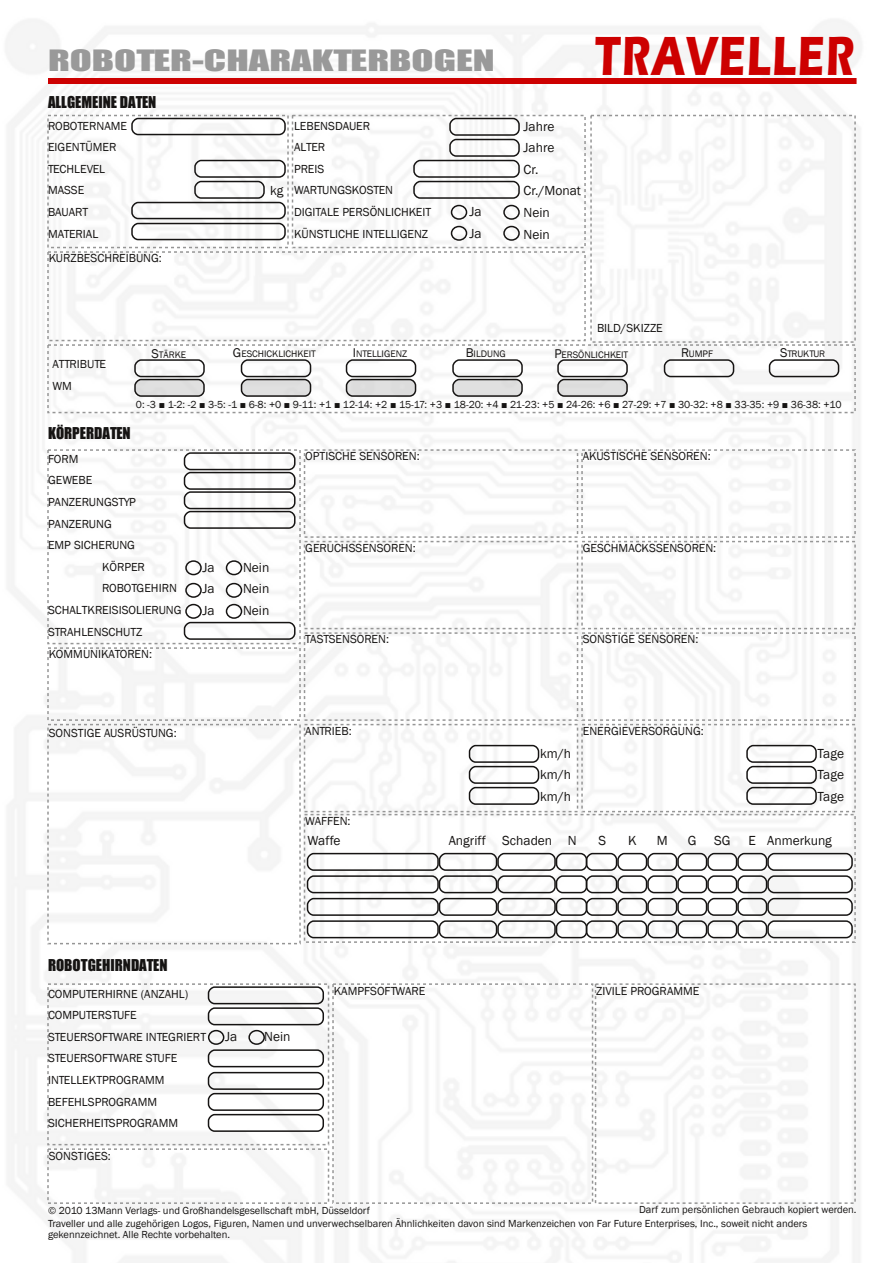
<style>
.page{position:relative;width:893px;height:1263px;background:#fff}
.page>*{position:absolute;margin:0;border:0;box-sizing:border-box;transform-origin:0 0}
.t1{font:700 56.7px "Eras ITC";letter-spacing:.04em;color:#cd0000;scale:.71 1}
.t2{font:27px "Impact";color:#999;scale:1.5 1}
.t3{font:15px "Impact";color:#161413}
.t4{font:13.5px/21.6px "Franklin Gothic";color:#161413;text-align:justify}
.t5{font:12px/21.6px "Franklin Gothic";color:#161413}
.t6{font:10.5px/13.6px "Franklin Gothic";color:#161413}
.t7{font:9.75px "Franklin Gothic";color:#161413}
.s1{font-size:13.05px}
</style>
<div class="page">
<img style="left:6px;top:20px;width:855px;height:1243px">
<div style="left:47px;top:983px;width:282px;height:162px;border:2px dashed #969696"></div>
<div style="left:47px;top:449px;width:254px;height:195px;border:2px dashed #969696"></div>
<div style="left:47px;top:344px;width:809px;height:69px;border:2px dashed #969696"></div>
<div style="left:47px;top:115px;width:242px;height:133px;border:2px dashed #969696"></div>
<div style="left:292px;top:115px;width:294px;height:133px;border:2px dashed #969696"></div>
<div style="left:48px;top:78px;width:808px;height:6px;background:#cd0000"></div>
<div style="left:451px;top:205px;width:16px;height:15px;border:2px solid #161413;border-radius:50%"></div>
<div style="left:451px;top:226px;width:16px;height:15px;border:2px solid #161413;border-radius:50%"></div>
<div style="left:503px;top:205px;width:17px;height:15px;border:2px solid #161413;border-radius:50%"></div>
<div style="left:503px;top:226px;width:17px;height:15px;border:2px solid #161413;border-radius:50%"></div>
<div style="left:590px;top:115px;width:266px;height:228px;border:2px dashed #969696"></div>
<div style="left:47px;top:251px;width:539px;height:90px;border:2px dashed #969696"></div>
<svg style="left:412px;top:117px;width:108px;height:83px"></svg>
<svg style="left:130px;top:159px;width:156px;height:82px"></svg>
<svg style="left:130px;top:117px;width:156px;height:19px"></svg>
<svg style="left:134px;top:358px;width:72px;height:40px"></svg>
<svg style="left:240px;top:358px;width:72px;height:40px"></svg>
<svg style="left:345px;top:358px;width:72px;height:40px"></svg>
<svg style="left:452px;top:358px;width:72px;height:40px"></svg>
<svg style="left:556px;top:358px;width:72px;height:40px"></svg>
<svg style="left:663px;top:358px;width:72px;height:20px"></svg>
<svg style="left:768px;top:358px;width:72px;height:20px"></svg>
<div style="left:208px;top:1030px;width:16px;height:15px;border:2px solid #161413;border-radius:50%"></div>
<div style="left:248px;top:1030px;width:17px;height:15px;border:2px solid #161413;border-radius:50%"></div>
<svg style="left:183px;top:452px;width:113px;height:78px"></svg>
<svg style="left:183px;top:621px;width:113px;height:19px"></svg>
<div style="left:304px;top:449px;width:274px;height:89px;border:2px dashed #969696"></div>
<div style="left:581px;top:449px;width:275px;height:89px;border:2px dashed #969696"></div>
<div style="left:304px;top:541px;width:274px;height:88px;border:2px dashed #969696"></div>
<div style="left:581px;top:541px;width:275px;height:88px;border:2px dashed #969696"></div>
<div style="left:304px;top:632px;width:274px;height:89px;border:2px dashed #969696"></div>
<div style="left:581px;top:632px;width:275px;height:89px;border:2px dashed #969696"></div>
<div style="left:47px;top:647px;width:254px;height:74px;border:2px dashed #969696"></div>
<div style="left:304px;top:724px;width:274px;height:88px;border:2px dashed #969696"></div>
<svg style="left:468px;top:744px;width:72px;height:62px"></svg>
<div style="left:581px;top:724px;width:275px;height:88px;border:2px dashed #969696"></div>
<svg style="left:746px;top:744px;width:72px;height:62px"></svg>
<div style="left:47px;top:724px;width:254px;height:220px;border:2px dashed #969696"></div>
<div style="left:304px;top:814px;width:552px;height:129px;border:2px dashed #969696"></div>
<svg style="left:306px;top:852px;width:548px;height:87px"></svg>
<div style="left:185px;top:560px;width:17px;height:15px;border:2px solid #161413;border-radius:50%"></div>
<div style="left:185px;top:583px;width:17px;height:15px;border:2px solid #161413;border-radius:50%"></div>
<div style="left:226px;top:560px;width:16px;height:15px;border:2px solid #161413;border-radius:50%"></div>
<div style="left:226px;top:583px;width:16px;height:15px;border:2px solid #161413;border-radius:50%"></div>
<div style="left:185px;top:604px;width:17px;height:15px;border:2px solid #161413;border-radius:50%"></div>
<div style="left:226px;top:604px;width:16px;height:15px;border:2px solid #161413;border-radius:50%"></div>
<svg style="left:207px;top:986px;width:118px;height:40px"></svg>
<svg style="left:207px;top:1049px;width:118px;height:84px"></svg>
<div style="left:332px;top:983px;width:261px;height:221px;border:2px dashed #969696"></div>
<div style="left:595px;top:983px;width:261px;height:221px;border:2px dashed #969696"></div>
<div style="left:47px;top:1148px;width:282px;height:56px;border:2px dashed #969696"></div>
<h2 class="t2" style="left:48px;top:44px;width:299px">ROBOTER-CHARAKTERBOGEN</h2>
<p class="t3" style="left:48px;top:93px;width:110px">ALLGEMEINE DATEN</p>
<p class="t5" style="left:48px;top:115px;width:81px">ROBOTERNAME<br>EIGENTÜMER<br>TECHLEVEL<br>MASSE<br>BAUART<br>MATERIAL</p>
<p class="t5" style="left:294px;top:115px;width:139px">LEBENSDAUER<br>ALTER<br>PREIS<br>WARTUNGSKOSTEN<br>DIGITALE PERSÖNLICHKEIT</p>
<p class="t4" style="left:270px;top:179px;width:15px">kg</p>
<p class="t4" style="left:470px;top:201px;width:14px">Ja</p>
<p class="t5" style="left:294px;top:223px;width:136px">KÜNSTLICHE INTELLIGENZ</p>
<p class="t4" style="left:470px;top:222px;width:14px">Ja</p>
<p class="t5" style="left:49px;top:247px;width:115px">KURZBESCHREIBUNG:</p>
<h1 class="t1" style="left:595px;top:24px;width:367px">TRAVELLER</h1>
<p class="t4" style="left:524px;top:115px;width:59px;text-align:left">Jahre<br>Jahre<br>Cr.<br>Cr./Monat<br>Nein<br>Nein</p>
<p class="t5" style="left:597px;top:317px;width:67px">BILD/SKIZZE</p>
<p class="t5" style="left:52px;top:353px;width:55px">ATTRIBUTE<br>WM</p>
<p class="t7" style="left:151px;top:349px;width:36px"><span class="s1">S</span>TÄRKE</p>
<p class="t7" style="left:233px;top:348px;width:84px"><span class="s1">G</span>ESCHICKLICHKEIT</p>
<p class="t7" style="left:353px;top:348px;width:56px"><span class="s1">I</span>NTELLIGENZ</p>
<p class="t7" style="left:466px;top:348px;width:41px"><span class="s1">B</span>ILDUNG</p>
<p class="t7" style="left:554px;top:349px;width:76px"><span class="s1">P</span>ERSÖNLICHKEIT</p>
<p class="t7" style="left:681px;top:348px;width:33px"><span class="s1">R</span>UMPF</p>
<p class="t7" style="left:780px;top:348px;width:47px"><span class="s1">S</span>TRUKTUR</p>
<p class="t6" style="left:136px;top:397px;width:707px">0: -3 ■ 1-2: -2 ■ 3-5: -1 ■ 6-8: +0 ■ 9-11: +1 ■ 12-14: +2 ■ 15-17: +3 ■ 18-20: +4 ■ 21-23: +5 ■ 24-26: +6 ■ 27-29: +7 ■ 30-32: +8 ■ 33-35: +9 ■ 36-38: +10</p>
<p class="t3" style="left:48px;top:424px;width:84px">KÖRPERDATEN</p>
<p class="t5" style="left:48px;top:448px;width:32px">FORM</p>
<p class="t5" style="left:48px;top:469px;width:46px">GEWEBE</p>
<p class="t5" style="left:48px;top:491px;width:89px">PANZERUNGSTYP</p>
<p class="t5" style="left:48px;top:512px;width:65px">PANZERUNG</p>
<p class="t5" style="left:48px;top:534px;width:89px">EMP SICHERUNG</p>
<p class="t5" style="left:102px;top:556px;width:44px">KÖRPER</p>
<p class="t5" style="left:102px;top:577px;width:76px">ROBOTGEHIRN</p>
<p class="t5" style="left:48px;top:599px;width:135px">SCHALTKREISISOLIERUNG</p>
<p class="t5" style="left:48px;top:620px;width:96px">STRAHLENSCHUTZ</p>
<p class="t5" style="left:49px;top:643px;width:105px">KOMMUNIKATOREN:</p>
<p class="t4" style="left:202px;top:556px;width:14px">Ja Ja Ja</p>
<p class="t4" style="left:243px;top:556px;width:28px">Nein Nein Nein</p>
<p class="t5" style="left:49px;top:722px;width:129px">SONSTIGE AUSRÜSTUNG:</p>
<p class="t5" style="left:305px;top:445px;width:116px">OPTISCHE SENSOREN:</p>
<p class="t5" style="left:583px;top:445px;width:129px">AKUSTISCHE SENSOREN:</p>
<p class="t5" style="left:305px;top:537px;width:112px">GERUCHSSENSOREN:</p>
<p class="t5" style="left:583px;top:537px;width:135px">GESCHMACKSSENSOREN:</p>
<p class="t5" style="left:305px;top:628px;width:85px">TASTSENSOREN:</p>
<p class="t5" style="left:583px;top:628px;width:117px">SONSTIGE SENSOREN:</p>
<p class="t5" style="left:305px;top:720px;width:48px">ANTRIEB:</p>
<p class="t4" style="left:540px;top:742px;width:33px">km/h km/h km/h</p>
<p class="t5" style="left:583px;top:720px;width:123px">ENERGIEVERSORGUNG:</p>
<p class="t4" style="left:818px;top:742px;width:28px">Tage Tage Tage</p>
<p class="t5" style="left:305px;top:810px;width:47px">WAFFEN:</p>
<p class="t4" style="left:308px;top:829px;width:34px">Waffe</p>
<p class="t4" style="left:449px;top:829px;width:130px">Angriff Schaden N</p>
<p class="t4" style="left:598px;top:829px;width:9px">S</p>
<p class="t4" style="left:628px;top:829px;width:10px">K</p>
<p class="t4" style="left:657px;top:829px;width:12px">M</p>
<p class="t4" style="left:688px;top:829px;width:10px">G</p>
<p class="t4" style="left:714px;top:829px;width:18px">SG</p>
<p class="t4" style="left:749px;top:829px;width:85px">E Anmerkung</p>
<p class="t3" style="left:48px;top:955px;width:121px">ROBOTGEHIRNDATEN</p>
<p class="t5" style="left:48px;top:982px;width:160px">COMPUTERHIRNE (ANZAHL)<br>COMPUTERSTUFE<br>STEUERSOFTWARE INTEGRIERT<br>STEUERSOFTWARE STUFE<br>INTELLEKTPROGRAMM<br>BEFEHLSPROGRAMM<br>SICHERHEITSPROGRAMM</p>
<p class="t5" style="left:49px;top:1144px;width:64px">SONSTIGES:</p>
<p class="t4" style="left:225px;top:1025px;width:14px">Ja</p>
<p class="t4" style="left:264px;top:1025px;width:28px">Nein</p>
<p class="t5" style="left:334px;top:979px;width:93px">KAMPFSOFTWARE</p>
<p class="t5" style="left:596px;top:979px;width:105px">ZIVILE PROGRAMME</p>
<p class="t6" style="left:48px;top:1203px;width:810px;text-indent:591px">Darf zum persönlichen Gebrauch kopiert werden.<br>Traveller und alle zugehörigen Logos, Figuren, Namen und unverwechselbaren Ähnlichkeiten davon sind Markenzeichen von Far Future Enterprises, Inc., soweit nicht anders</p>
<p class="t6" style="left:48px;top:1227px;width:184px">gekennzeichnet. Alle Rechte vorbehalten.</p>
<p class="t6" style="left:48px;top:1203px;width:323px">© 2010 13Mann Verlags- und Großhandelsgesellschaft mbH, Düsseldorf</p>
</div>
